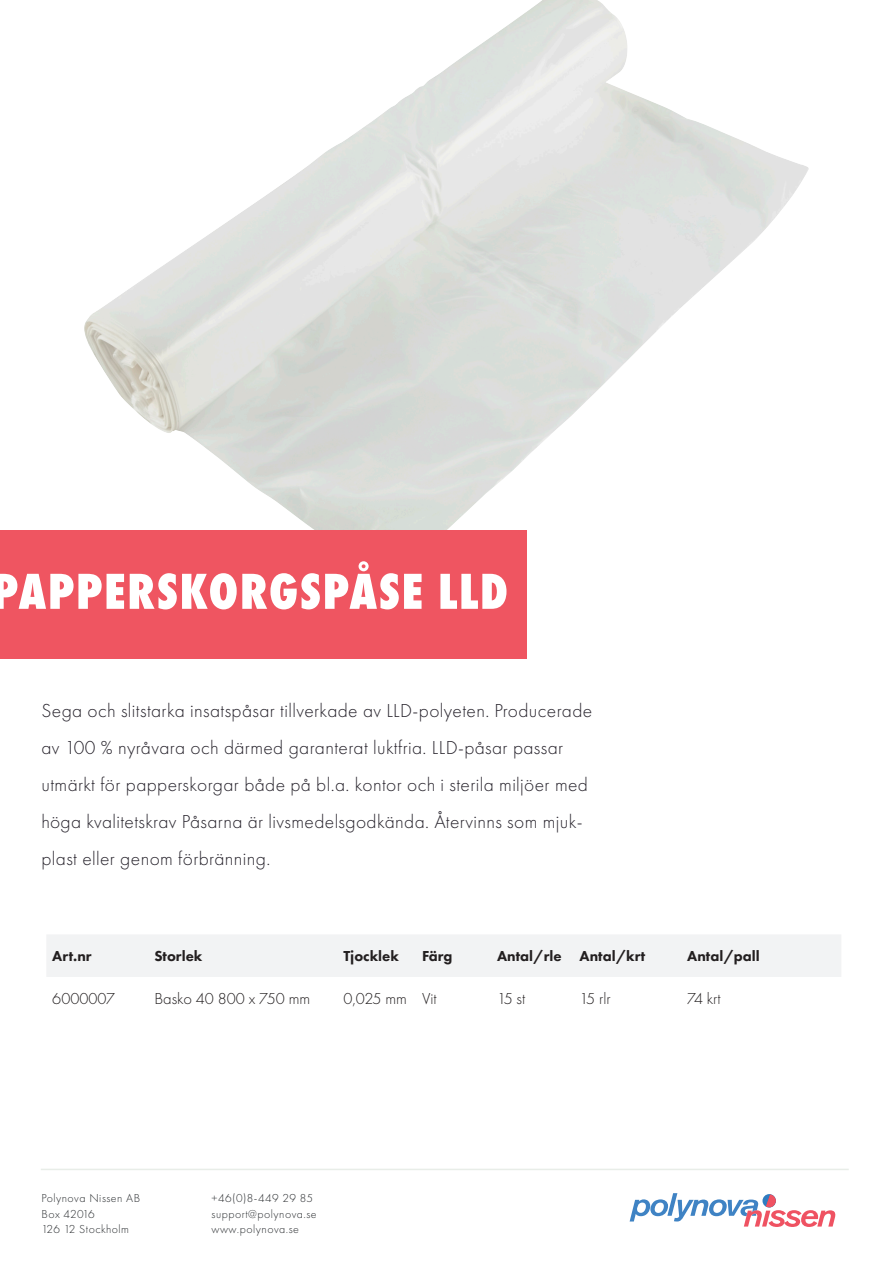
<style>
.page{position:relative;width:893px;height:1263px;background:#fff}
.page>*{position:absolute;margin:0;border:0;box-sizing:border-box;transform-origin:0 0}
.t1{font:800 52.5px "Futura PT Cond";letter-spacing:.03em;color:#fff}
.t2{font:300 19.5px/37.2px "Futura PT";letter-spacing:.02em;color:#26222b}
.t3{font:300 16.5px "Futura PT";color:#231f20}
.t4{font:800 15px "Futura PT";color:#231f20}
.t5{font:300 12px "Futura PT";letter-spacing:.04em;color:#292c2f}
.t6{font:300 12px "Futura PT";letter-spacing:.015em;color:#292c2f}
</style>
<div class="page">
<svg style="left:629px;top:1193px;width:207px;height:34px"></svg>
<img style="left:84px;top:0;width:725px;height:589px">
<div style="left:0;top:530px;width:526px;height:129px;background:#ef5561"></div>
<div style="left:47px;top:935px;width:794px;height:42px;background:#f2f3f4"></div>
<hr style="left:41px;top:1169px;width:808px;height:1px;background:#e8ede8">
<p class="t1" style="left:-8px;top:560px;width:518px">PAPPERSKORGSPÅSE LLD</p>
<p class="t2" style="left:41px;top:692px;width:552px">Sega och slitstarka insatspåsar tillverkade av LLD-polyeten. Producerade av 100 % nyråvara och därmed garanterat luktfria. LLD-påsar passar utmärkt för papperskorgar både på bl.a. kontor och i sterila miljöer med höga kvalitetskrav Påsarna är livsmedelsgodkända. Återvinns som mjuk&shy;plast eller genom förbränning.</p>
<p class="t4" style="left:52px;top:947px;width:41px">Art.nr</p>
<p class="t4" style="left:154px;top:947px;width:50px">Storlek</p>
<p class="t4" style="left:344px;top:947px;width:57px">Tjocklek</p>
<p class="t4" style="left:422px;top:947px;width:32px">Färg</p>
<p class="t4" style="left:497px;top:947px;width:66px">Antal/rle</p>
<p class="t4" style="left:580px;top:947px;width:67px">Antal/krt</p>
<p class="t4" style="left:687px;top:947px;width:74px">Antal/pall</p>
<p class="t3" style="left:52px;top:990px;width:64px">6000007</p>
<p class="t3" style="left:154px;top:990px;width:157px">Basko 40 800 x 750 mm</p>
<p class="t3" style="left:344px;top:990px;width:65px">0,025 mm</p>
<p class="t3" style="left:422px;top:990px;width:16px">Vit</p>
<p class="t3" style="left:497px;top:990px;width:30px">15 st</p>
<p class="t3" style="left:580px;top:990px;width:33px">15 rlr</p>
<p class="t3" style="left:687px;top:990px;width:35px">74 krt</p>
<p class="t5" style="left:41px;top:1191px;width:100px">Polynova Nissen AB</p>
<p class="t6" style="left:41px;top:1207px;width:55px">Box 42016</p>
<p class="t5" style="left:41px;top:1222px;width:89px">126 12 Stockholm</p>
<p class="t5" style="left:212px;top:1191px;width:103px">+46(0)8-449 29 85</p>
<p class="t5" style="left:212px;top:1207px;width:107px">support@polynova.se</p>
<p class="t5" style="left:212px;top:1222px;width:89px">www.polynova.se</p>
</div>
